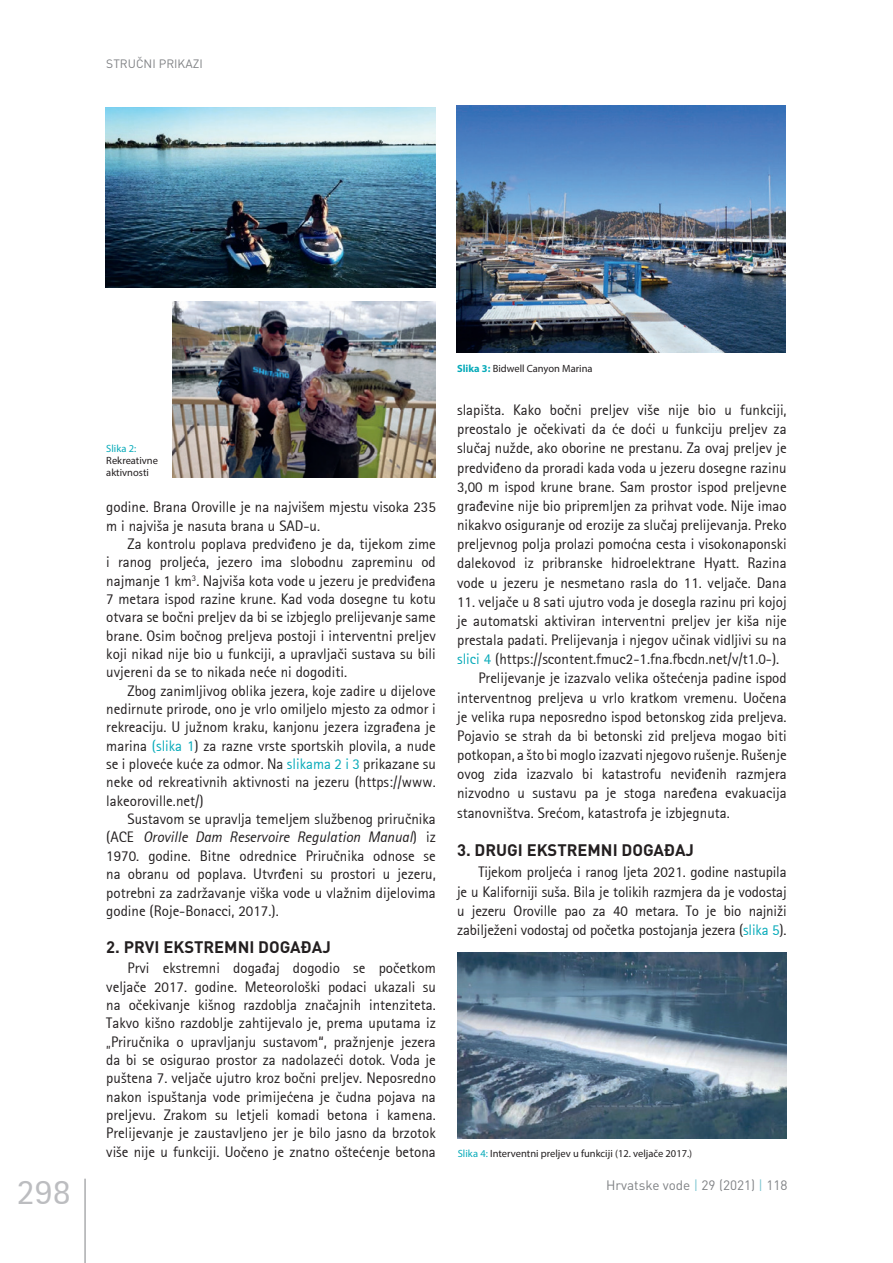
<style>
.page{position:relative;width:893px;height:1263px;background:#fff}
.page>*{position:absolute;margin:0;border:0;box-sizing:border-box;transform-origin:0 0}
.t1{font:36px "Agfa Rotis Sans Serif";color:#bcbdc0}
.t2{font:700 16.5px "DIN Pro";color:#231f20}
.t3{font:15px/18.3px "Agfa Rotis Sans Serif";color:#231f20;text-align:justify}
.t4{font:13.5px "DIN Pro";color:#808285}
.t5{font:12px "DIN Pro";color:#808285}
.t6{font:10.5px/12px "Myriad Pro";color:#231f20}
.t7{font:10.5px "Myriad Pro";color:#07aab9}
.s1{color:#07aab9}
.s2{font-style:italic}
.s3{font-weight:700;color:#07aab9}
.s4{color:#7dc6d1}
</style>
<div class="page">
<hr style="left:85px;top:1179px;width:1px;height:84px;background:#808285">
<img style="left:172px;top:302px;width:264px;height:176px">
<img style="left:106px;top:107px;width:330px;height:180px">
<img style="left:456px;top:106px;width:330px;height:247px">
<img style="left:457px;top:953px;width:330px;height:185px">
<p class="t5" style="left:106px;top:55px;width:98px">STRUČNI PRIKAZI</p>
<h1 class="t1" style="left:17px;top:1170px;width:55px">298</h1>
<p class="t7" style="left:106px;top:442px;width:32px">Slika 2:</p>
<p class="t6" style="left:106px;top:455px;width:53px">Rekreativne aktivnosti</p>
<p class="t3" style="left:106px;top:498px;width:331px">godine. Brana Oroville je na najvišem mjestu visoka 235 m i najviša je nasuta brana u SAD-u.</p>
<p class="t3" style="left:106px;top:534px;width:331px;text-indent:21px">Za kontrolu poplava predviđeno je da, tijekom zime i ranog proljeća, jezero ima slobodnu zapreminu od najmanje 1 km<sup>3</sup>. Najviša kota vode u jezeru je predviđena 7 metara ispod razine krune. Kad voda dosegne tu kotu otvara se bočni preljev da bi se izbjeglo prelijevanje same brane. Osim bočnog preljeva postoji i interventni preljev koji nikad nije bio u funkciji, a upravljači sustava su bili uvjereni da se to nikada neće ni dogoditi.</p>
<p class="t3" style="left:106px;top:681px;width:331px;text-indent:21px">Zbog zanimljivog oblika jezera, koje zadire u dijelove nedirnute prirode, ono je vrlo omiljelo mjesto za odmor i rekreaciju. U južnom kraku, kanjonu jezera izgrađena je marina <span class="s1">(slika 1</span>) za razne vrste sportskih plovila, a nude se i ploveće kuće za odmor. Na <span class="s1">slikama 2 i 3</span> prikazane su neke od rekreativnih aktivnosti na jezeru (https://www. lakeoroville.net/)</p>
<p class="t3" style="left:106px;top:810px;width:331px;text-indent:21px">Sustavom se upravlja temeljem službenog priručnika (ACE <span class="s2">Oroville Dam Reservoire Regulation Manual</span>) iz 1970. godine. Bitne odrednice Priručnika odnose se na obranu od poplava. Utvrđeni su prostori u jezeru, potrebni za zadržavanje viška vode u vlažnim dijelovima godine (Roje-Bonacci, 2017.).</p>
<p class="t2" style="left:106px;top:935px;width:226px">2. PRVI EKSTREMNI DOGAĐAJ</p>
<p class="t3" style="left:106px;top:959px;width:331px;text-indent:21px">Prvi ekstremni događaj dogodio se početkom veljače 2017. godine. Meteorološki podaci ukazali su na očekivanje kišnog razdoblja značajnih intenziteta.<br>Takvo kišno razdoblje zahtijevalo je, prema uputama iz „Priručnika o upravljanju sustavom“, pražnjenje jezera da bi se osigurao prostor za nadolazeći dotok. Voda je puštena 7. veljače ujutro kroz bočni preljev. Neposredno nakon ispuštanja vode primijećena je čudna pojava na preljevu. Zrakom su letjeli komadi betona i kamena.<br>Prelijevanje je zaustavljeno jer je bilo jasno da brzotok više nije u funkciji. Uočeno je znatno oštećenje betona</p>
<p class="t6" style="left:457px;top:362px;width:137px"><span class="s3">Slika 3:</span> Bidwell Canyon Marina</p>
<p class="t3" style="left:457px;top:400px;width:331px;line-height:19.2px">slapišta. Kako bočni preljev više nije bio u funkciji, preostalo je očekivati da će doći u funkciju preljev za slučaj nužde, ako oborine ne prestanu. Za ovaj preljev je predviđeno da proradi kada voda u jezeru dosegne razinu 3,00 m ispod krune brane. Sam prostor ispod preljevne građevine nije bio pripremljen za prihvat vode. Nije imao nikakvo osiguranje od erozije za slučaj prelijevanja. Preko preljevnog polja prolazi pomoćna cesta i visokonaponski dalekovod iz pribranske hidroelektrane Hyatt. Razina vode u jezeru je nesmetano rasla do 11. veljače. Dana</p>
<p class="t3" style="left:457px;top:592px;width:331px">11. veljače u 8 sati ujutro voda je dosegla razinu pri kojoj</p>
<p class="t3" style="left:457px;top:611px;width:331px">je automatski aktiviran interventni preljev jer kiša nije</p>
<p class="t3" style="left:457px;top:631px;width:331px">prestala padati. Prelijevanja i njegov učinak vidljivi su na</p>
<p class="t3" style="left:457px;top:650px;width:324px"><span class="s1">slici 4</span> (https://scontent.fmuc2-1.fna.fbcdn.net/v/t1.0-).</p>
<p class="t3" style="left:478px;top:669px;width:310px">Prelijevanje je izazvalo velika oštećenja padine ispod</p>
<p class="t3" style="left:457px;top:688px;width:331px">interventnog preljeva u vrlo kratkom vremenu. Uočena</p>
<p class="t3" style="left:457px;top:707px;width:331px">je velika rupa neposredno ispod betonskog zida preljeva.</p>
<p class="t3" style="left:457px;top:726px;width:331px">Pojavio se strah da bi betonski zid preljeva mogao biti</p>
<p class="t3" style="left:457px;top:746px;width:331px">potkopan, a što bi moglo izazvati njegovo rušenje. Rušenje</p>
<p class="t3" style="left:457px;top:765px;width:331px">ovog zida izazvalo bi katastrofu neviđenih razmjera</p>
<p class="t3" style="left:457px;top:784px;width:331px">nizvodno u sustavu pa je stoga naređena evakuacija</p>
<p class="t3" style="left:457px;top:803px;width:274px">stanovništva. Srećom, katastrofa je izbjegnuta.</p>
<p class="t2" style="left:457px;top:839px;width:238px">3. DRUGI EKSTREMNI DOGAĐAJ</p>
<p class="t3" style="left:457px;top:862px;width:331px;line-height:19.2px;text-indent:21px">Tijekom proljeća i ranog ljeta 2021. godine nastupila je u Kaliforniji suša. Bila je tolikih razmjera da je vodostaj u jezeru Oroville pao za 40 metara. To je bio najniži zabilježeni vodostaj od početka postojanja jezera (<span class="s1">slika 5</span>).</p>
<p class="t6" style="left:458px;top:1147px;width:236px"><span class="s1">Slika 4:</span> Interventni preljev u funkciji (12. veljače 2017.)</p>
<p class="t4" style="left:606px;top:1176px;width:183px">Hrvatske vode <span class="s4">|</span> 29 (2021) <span class="s4">|</span> 118</p>
</div>
